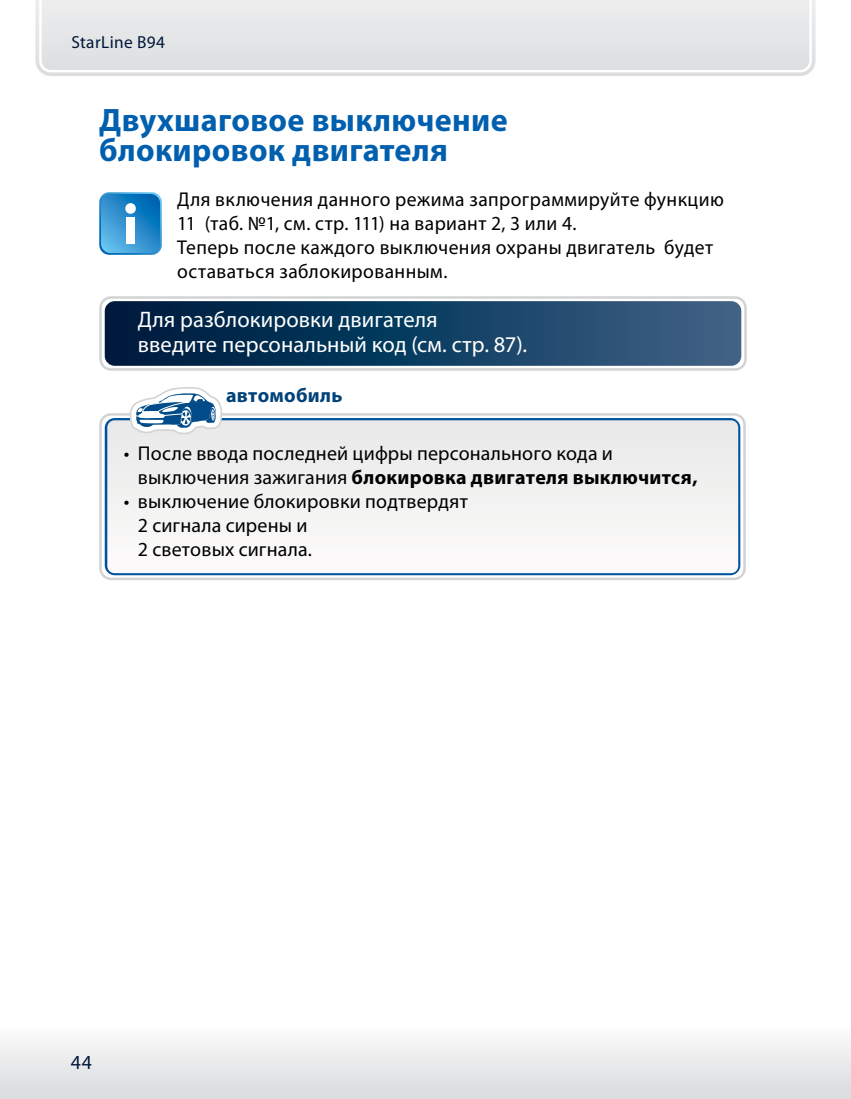
<style>
.page{position:relative;width:851px;height:1099px;background:#fff}
.page>*{position:absolute;margin:0;border:0;box-sizing:border-box;transform-origin:0 0}
.t1{font:700 32.5px/30px "Myriad Pro";letter-spacing:.01em;color:#005fae}
.t2{font:22.5px/25px "Myriad Pro";letter-spacing:.005em;color:#fff}
.t3{font:20px/24px "Myriad Pro";letter-spacing:.015em;color:#000}
.t4{font:700 20px "Myriad Pro";letter-spacing:.015em;color:#00427a}
.t5{font:20px "Myriad Pro";color:#00183b}
.t6{font:17.5px "Myriad Pro";letter-spacing:.025em;color:#00183b}
.s1{font-weight:700}
</style>
<div class="page">
<svg style="left:35px;top:0;width:780px;height:76px;background:#dfe0e2"></svg>
<div style="left:38px;top:0;width:774px;height:74px;background:#e5e6e7"></div>
<div style="left:0;top:1020px;width:850px;height:78px;background:linear-gradient(to bottom,#fff,#d9dadc)"></div>
<svg style="left:100px;top:414px;width:644px;height:165px"></svg>
<div style="left:99px;top:413px;width:646px;height:167px;border:2px solid #d1d3d4;border-radius:11px"></div>
<svg style="left:105px;top:418px;width:635px;height:157px;background:#0e5ba0"></svg>
<svg style="left:107px;top:420px;width:631px;height:153px"></svg>
<div style="left:99px;top:296px;width:647px;height:75px;border:2px solid #d1d3d4;border-radius:11px"></div>
<svg style="left:105px;top:301px;width:636px;height:65px;background:#184366"></svg>
<svg style="left:129px;top:313px;width:94px;height:122px"></svg>
<svg style="left:99px;top:192px;width:63px;height:63px;background:#3593cf"></svg>
<div style="left:125px;top:203px;width:11px;height:11px;background:#fff;border-radius:50%"></div>
<div style="left:126px;top:218px;width:9px;height:26px;background:#fff"></div>
<p class="t6" style="left:71px;top:32px;width:95px">StarLine B94</p>
<h1 class="t1" style="left:99px;top:104px;width:410px">Двухшаговое выключение блокировок двигателя</h1>
<p class="t3" style="left:177px;top:187px;width:548px">Для включения данного режима запрограммируйте функцию 11 (таб. №1, см. стр. 111) на вариант 2, 3 или 4.<br>Теперь после каждого выключения охраны двигатель будет оставаться заблокированным.</p>
<p class="t2" style="left:138px;top:307px;width:391px">Для разблокировки двигателя<br>введите персональный код (см. стр. 87).</p>
<p class="t4" style="left:226px;top:382px;width:118px">автомобиль</p>
<p class="t3" style="left:138px;top:440px;width:561px;text-indent:-14px">• После ввода последней цифры персонального кода и выключения зажигания <span class="s1">блокировка двигателя выключится,</span></p>
<p class="t3" style="left:138px;top:488px;width:331px;text-indent:-14px">• выключение блокировки подтвердят<br>2 сигнала сирены и<br>2 световых сигнала.</p>
<p class="t5" style="left:71px;top:1049px;width:23px">44</p>
</div>
